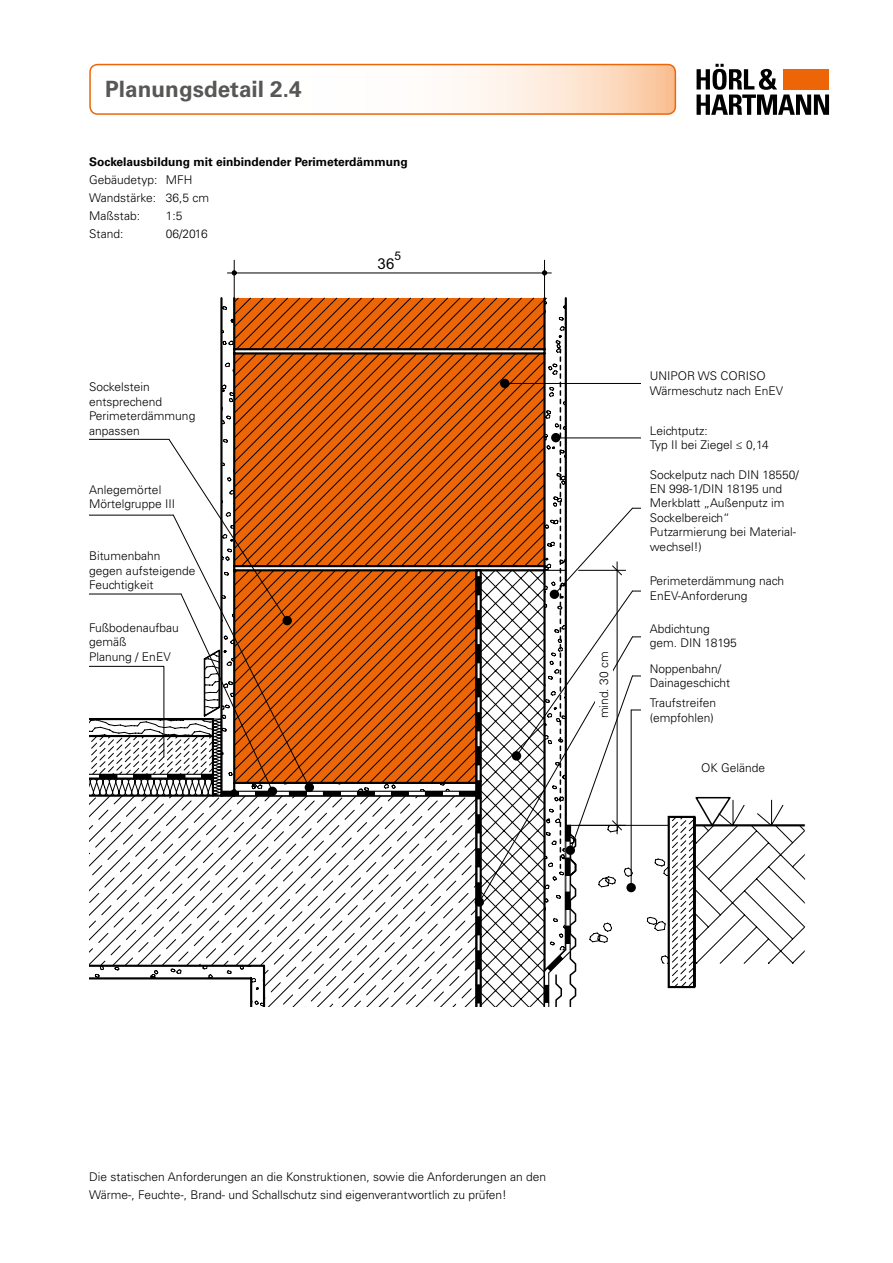
<style>
.page{position:relative;width:893px;height:1263px;background:#fff}
.page>*{position:absolute;margin:0;border:0;box-sizing:border-box;transform-origin:0 0}
.t1{font:700 22.5px "Univers LT Std";color:#575756}
.t2{font:15px "Arial";color:#000}
.t3{font:300 12px/14.4px "Univers LT Std";color:#000}
.t4{font:700 12px "Univers LT Std";color:#000}
.t5{font:11.85px "Arial";color:#000}
</style>
<div class="page">
<svg style="left:90px;top:65px;width:585px;height:49px"></svg>
<div style="left:89px;top:64px;width:587px;height:51px;border:2px solid #ec6608;border-radius:8px"></div>
<svg style="left:697px;top:64px;width:132px;height:51px"></svg>
<div style="left:783px;top:69px;width:46px;height:20px;background:#ec6608"></div>
<hr style="left:544px;top:260px;width:1px;height:47px;background:#000">
<hr style="left:234px;top:260px;width:1px;height:47px;background:#000">
<svg style="left:227px;top:270px;width:10px;height:5px"></svg>
<hr style="left:234px;top:273px;width:310px;height:1px;background:#000">
<svg style="left:542px;top:270px;width:9px;height:5px"></svg>
<svg style="left:89px;top:297px;width:716px;height:710px"></svg>
<div style="left:641px;top:664px;width:125px;height:23px;background:#fff"></div>
<div style="left:641px;top:699px;width:125px;height:23px;background:#fff"></div>
<div style="left:693px;top:746px;width:125px;height:43px;background:#fff"></div>
<div style="left:641px;top:576px;width:177px;height:24px;background:#fff"></div>
<div style="left:641px;top:624px;width:177px;height:23px;background:#fff"></div>
<div style="left:641px;top:470px;width:161px;height:81px;background:#fff"></div>
<div style="left:641px;top:426px;width:177px;height:23px;background:#fff"></div>
<div style="left:641px;top:356px;width:163px;height:54px;background:#fff"></div>
<div style="left:595px;top:647px;width:17px;height:75px;background:#fff"></div>
<h1 class="t1" style="left:105px;top:76px;width:198px">Planungsdetail 2.4</h1>
<p class="t4" style="left:89px;top:155px;width:320px">Sockelausbildung mit einbindender Perimeterdämmung</p>
<p class="t3" style="left:89px;top:171px;width:121px;line-height:18px">Gebäudetyp: MFH<br>Wandstärke: 36,5 cm<br>Maßstab:</p>
<p class="t3" style="left:166px;top:209px;width:18px">1:5</p>
<p class="t3" style="left:89px;top:227px;width:36px">Stand:</p>
<p class="t3" style="left:166px;top:227px;width:43px">06/2016</p>
<p class="t3" style="left:89px;top:380px;width:108px">Sockelstein entsprechend<br>Perimeterdämmung anpassen</p>
<p class="t3" style="left:89px;top:482px;width:87px">Anlegemörtel<br>Mörtelgruppe III</p>
<p class="t3" style="left:89px;top:549px;width:108px">Bitumenbahn gegen aufsteigende<br>Feuchtigkeit</p>
<p class="t3" style="left:89px;top:621px;width:91px">Fußbodenaufbau gemäß<br>Planung / EnEV</p>
<p class="t5" style="left:394px;top:248px;width:8px">5</p>
<p class="t2" style="left:378px;top:254px;width:18px">36</p>
<p class="t3" style="left:597px;top:718px;width:68px;rotate:-90deg">mind. 30 cm</p>
<p class="t3" style="left:650px;top:369px;width:135px">UNIPOR WS CORISO<br>Wärmeschutz nach EnEV</p>
<p class="t3" style="left:650px;top:424px;width:120px">Leichtputz:<br>Typ II bei Ziegel ≤ 0,14</p>
<p class="t3" style="left:650px;top:467px;width:150px">Sockelputz nach DIN 18550/<br>EN 998-1/DIN 18195 und<br>Merkblatt „Außenputz im<br>Sockelbereich“<br>Putzarmierung bei Material&shy;wechsel!)</p>
<p class="t3" style="left:650px;top:574px;width:136px">Perimeterdämmung nach<br>EnEV-Anforderung</p>
<p class="t3" style="left:650px;top:621px;width:89px">Abdichtung gem. DIN 18195</p>
<p class="t3" style="left:650px;top:661px;width:82px">Noppenbahn/<br>Dainageschicht</p>
<p class="t3" style="left:650px;top:696px;width:68px">Traufstreifen (empfohlen)</p>
<p class="t3" style="left:701px;top:760px;width:66px">OK Gelände</p>
<p class="t3" style="left:89px;top:1168px;width:458px;line-height:18px">Die statischen Anforderungen an die Konstruktionen, sowie die Anforderungen an den<br>Wärme-, Feuchte-, Brand- und Schallschutz sind eigenverantwortlich zu prüfen!</p>
</div>
